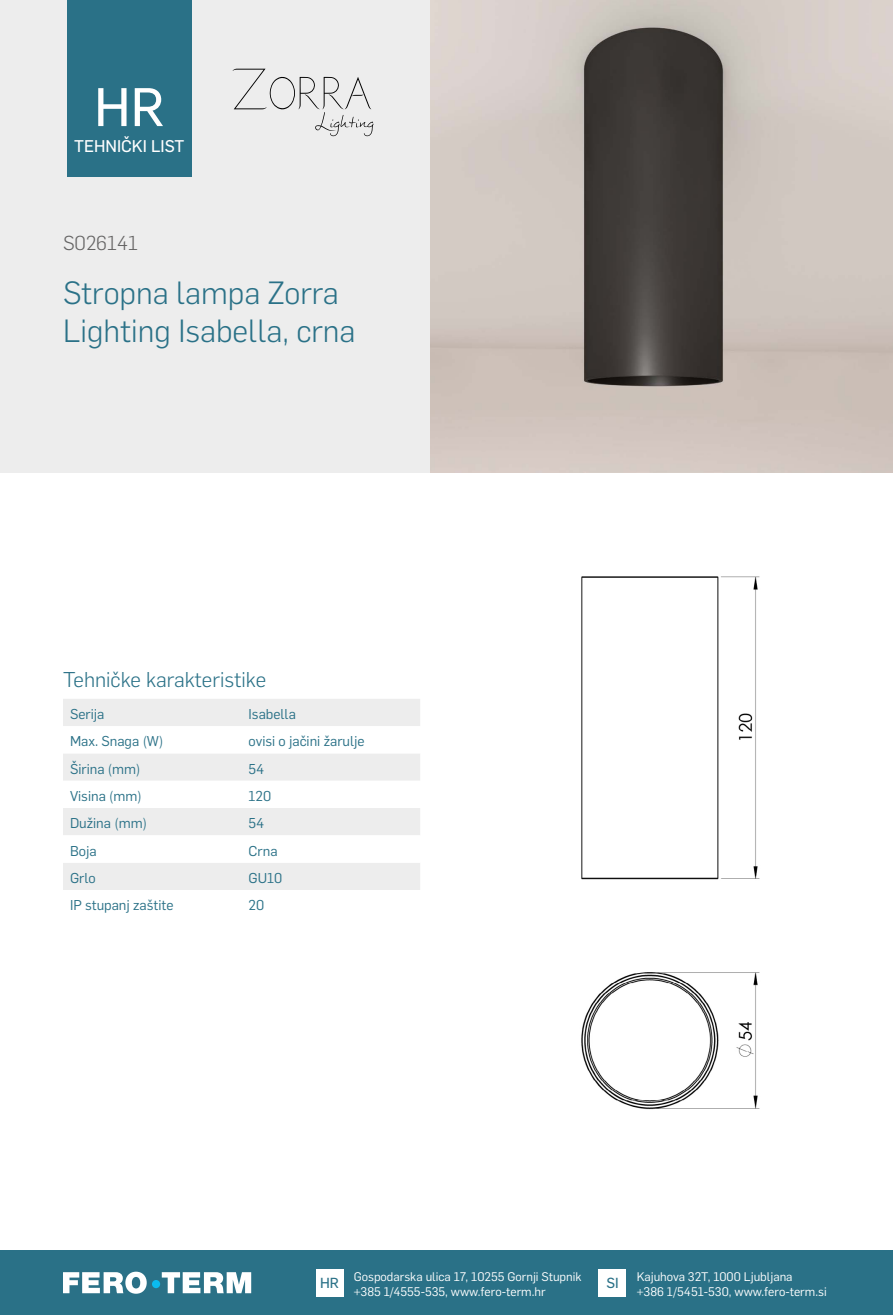
<style>
.page{position:relative;width:893px;height:1315px;background:#fff}
.page>*{position:absolute;margin:0;border:0;box-sizing:border-box;transform-origin:0 0}
.t1{font:53.2px "Flama Basic";color:#fff}
.t2{font:300 31.5px/37.8px "Flama";color:#2a7187}
.t3{font:300 21px "Flama";color:#2a7187}
.t4{font:300 19.78px "Flama";color:#646363}
.t5{font:16.62px "Flama Basic";color:#fff}
.t6{font:14.35px "Flama Basic";color:#2a7187}
.t7{font:14px "Flama";color:#2a7187}
.t8{font:12.25px/15.8px "Flama";color:#fff}
</style>
<div class="page">
<div style="left:0;top:1250px;width:893px;height:65px;background:#2a7187"></div>
<div style="left:316px;top:1269px;width:27px;height:27px;background:#fff"></div>
<div style="left:599px;top:1269px;width:27px;height:27px;background:#fff"></div>
<svg style="left:63px;top:1271px;width:188px;height:22px"></svg>
<div style="left:152px;top:1280px;width:8px;height:8px;background:#0bbbef;border-radius:50%"></div>
<div style="left:0;top:0;width:430px;height:472px;background:#ededed"></div>
<div style="left:67px;top:0;width:124px;height:177px;background:#2a7187"></div>
<div style="left:63px;top:699px;width:357px;height:27px;background:#ededed"></div>
<svg style="left:63px;top:754px;width:357px;height:136px;fill:#ededed"></svg>
<img style="left:430px;top:0;width:463px;height:472px">
<img style="left:581px;top:576px;width:179px;height:534px">
<svg style="left:233px;top:69px;width:140px;height:67px"></svg>
<h1 class="t1" style="left:94px;top:70px;width:72px">HR</h1>
<h3 class="t5" style="left:74px;top:134px;width:112px">TEHNIČKI LIST</h3>
<h3 class="t4" style="left:63px;top:229px;width:77px">S026141</h3>
<h2 class="t2" style="left:63px;top:272px;width:294px">Stropna lampa Zorra<br>Lighting Isabella, crna</h2>
<h3 class="t3" style="left:63px;top:665px;width:205px">Tehničke karakteristike</h3>
<p class="t7" style="left:70px;top:704px;width:36px">Serija</p>
<p class="t7" style="left:249px;top:704px;width:49px">Isabella</p>
<p class="t7" style="left:70px;top:732px;width:95px">Max. Snaga (W)</p>
<p class="t7" style="left:249px;top:732px;width:118px">ovisi o jačini žarulje</p>
<p class="t7" style="left:70px;top:759px;width:72px">Širina (mm)</p>
<p class="t7" style="left:249px;top:759px;width:17px">54</p>
<p class="t7" style="left:70px;top:786px;width:73px">Visina (mm)</p>
<p class="t7" style="left:249px;top:786px;width:24px">120</p>
<p class="t7" style="left:70px;top:813px;width:78px">Dužina (mm)</p>
<p class="t7" style="left:249px;top:813px;width:17px">54</p>
<p class="t7" style="left:70px;top:841px;width:28px">Boja</p>
<p class="t7" style="left:249px;top:841px;width:30px">Crna</p>
<p class="t7" style="left:70px;top:868px;width:27px">Grlo</p>
<p class="t7" style="left:249px;top:868px;width:35px">GU10</p>
<p class="t7" style="left:70px;top:895px;width:105px">IP stupanj zaštite</p>
<p class="t7" style="left:249px;top:895px;width:17px">20</p>
<p class="t6" style="left:320px;top:1272px;width:20px">HR</p>
<p class="t8" style="left:637px;top:1267px;width:191px">Kajuhova 32T, 1000 Ljubljana<br>+386 1/5451-530, www.fero-term.si</p>
<p class="t8" style="left:354px;top:1267px;width:229px">Gospodarska ulica 17, 10255 Gornji Stupnik +385 1/4555-535, www.fero-term.hr</p>
<p class="t6" style="left:606px;top:1272px;width:14px">SI</p>
</div>
